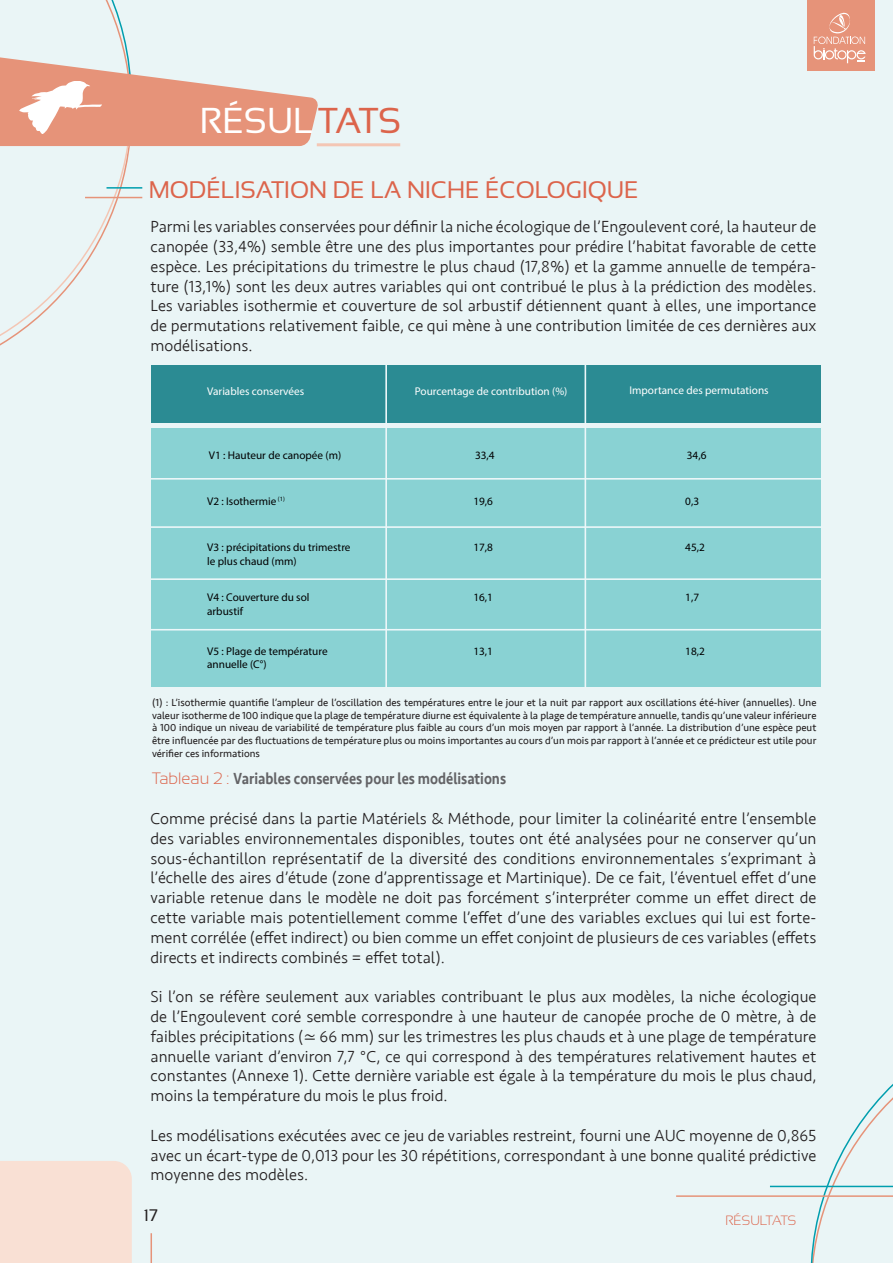
<style>
.page{position:relative;width:893px;height:1263px;background:#eaf5f6}
.page>*{position:absolute;margin:0;border:0;box-sizing:border-box;transform-origin:0 0}
.t1{font:36px "Sansation";color:#fff}
.t2{font:24px "Sansation";color:#dc644b}
.t3{font:16.65px "Sansation";color:#231f20}
.t4{font:300 16.5px/19.8px "Seravek";color:#231f20;text-align:justify}
.t5{font:500 16.5px "Seravek";color:#636366;scale:.85 1}
.t6{font:300 13.5px "Sansation";color:#dc644b}
.t7{font:11.25px/13.5px "Myriad Pro";color:#000001}
.t8{font:11.25px "Myriad Pro";color:#fff}
.t9{font:10.5px/12.6px "Seravek";color:#231f20;text-align:justify}
.s1{color:#dc644b}
.s2{font-family:"Sansation";font-weight:300;color:#dc644b}
.s3{font-family:"Cambria Math";font-weight:400}
</style>
<div class="page">
<hr style="left:151px;top:1233px;width:1px;height:30px;background:#e69379">
<div style="left:810px;top:1021px;width:83px;height:242px;background:#eaf5f6"></div>
<hr style="left:770px;top:1186px;width:123px;height:1px;background:#009eae">
<hr style="left:676px;top:1195px;width:217px;height:2px;background:#e69379">
<div style="left:0;top:1161px;width:132px;height:102px;background:#f9e0d4"></div>
<div style="left:807px;top:0;width:67px;height:70px;background:#e69379"></div>
<svg style="left:814px;top:12px;width:52px;height:51px"></svg>
<svg style="left:0;top:375px;width:132px;height:9px"></svg>
<hr style="left:317px;top:143px;width:83px;height:3px;background:#f4c6b4">
<div style="left:152px;top:365px;width:669px;height:57px;background:#2b8b93"></div>
<div style="left:152px;top:428px;width:669px;height:259px;background:#89d2d3"></div>
<hr style="left:151px;top:478px;width:671px;height:2px;background:#ecf7f9">
<hr style="left:151px;top:526px;width:671px;height:2px;background:#ecf7f9">
<hr style="left:151px;top:578px;width:671px;height:2px;background:#ecf7f9">
<hr style="left:151px;top:629px;width:671px;height:1px;background:#ecf7f9">
<hr style="left:385px;top:365px;width:2px;height:323px;background:#ecf7f9">
<hr style="left:585px;top:365px;width:1px;height:323px;background:#ecf7f9">
<svg style="left:0;top:0;width:319px;height:375px;background:#e6e1dd"></svg>
<p class="t1" style="left:200px;top:100px;width:203px">RÉSUL<span class="s1">TATS</span></p>
<p class="t2" style="left:149px;top:177px;width:491px">MODÉLISATION DE LA NICHE ÉCOLOGIQUE</p>
<p class="t4" style="left:151px;top:217px;width:667px">Parmi les variables conservées pour définir la niche écologique de l’Engoulevent coré, la hauteur de canopée (33,4%) semble être une des plus importantes pour prédire l’habitat favorable de cette espèce. Les précipitations du trimestre le plus chaud (17,8%) et la gamme annuelle de tempéra&shy;ture (13,1%) sont les deux autres variables qui ont contribué le plus à la prédiction des modèles.<br>Les variables isothermie et couverture de sol arbustif détiennent quant à elles, une importance de permutations relativement faible, ce qui mène à une contribution limitée de ces dernières aux modélisations.</p>
<p class="t8" style="left:207px;top:384px;width:98px">Variables conservées</p>
<p class="t7" style="left:209px;top:449px;width:134px">V1 : Hauteur de canopée (m)</p>
<p class="t7" style="left:207px;top:495px;width:79px">V2 : Isothermie <sup>(1)</sup></p>
<p class="t7" style="left:207px;top:540px;width:145px">V3 : précipitations du trimestre le plus chaud (mm)</p>
<p class="t7" style="left:207px;top:591px;width:104px">V4 : Couverture du sol arbustif</p>
<p class="t7" style="left:207px;top:644px;width:122px">V5 : Plage de température annuelle (C°)</p>
<p class="t8" style="left:415px;top:384px;width:154px">Pourcentage de contribution (%)</p>
<p class="t8" style="left:629px;top:383px;width:141px">Importance des permutations</p>
<p class="t7" style="left:475px;top:449px;width:21px">33,4</p>
<p class="t7" style="left:473px;top:495px;width:21px">19,6</p>
<p class="t7" style="left:473px;top:540px;width:21px">17,8</p>
<p class="t7" style="left:687px;top:449px;width:21px">34,6</p>
<p class="t7" style="left:685px;top:495px;width:15px">0,3</p>
<p class="t7" style="left:685px;top:540px;width:21px">45,2</p>
<p class="t7" style="left:473px;top:591px;width:21px">16,1</p>
<p class="t7" style="left:685px;top:591px;width:15px">1,7</p>
<p class="t7" style="left:473px;top:644px;width:21px">13,1</p>
<p class="t7" style="left:685px;top:644px;width:21px">18,2</p>
<p class="t9" style="left:152px;top:696px;width:666px">(1) : L’isothermie quantifie l’ampleur de l’oscillation des températures entre le jour et la nuit par rapport aux oscillations été-hiver (annuelles). Une valeur isotherme de 100 indique que la plage de température diurne est équivalente à la plage de température annuelle, tandis qu’une valeur inférieure à 100 indique un niveau de variabilité de température plus faible au cours d’un mois moyen par rapport à l’année. La distribution d’une espèce peut être influencée par des fluctuations de température plus ou moins importantes au cours d’un mois par rapport à l’année et ce prédicteur est utile pour vérifier ces informations</p>
<p class="t5" style="left:152px;top:768px;width:418px"><span class="s2">Tableau 2 :</span> Variables conservées pour les modélisations</p>
<p class="t4" style="left:151px;top:809px;width:667px">Comme précisé dans la partie Matériels &amp; Méthode, pour limiter la colinéarité entre l’ensemble des variables environnementales disponibles, toutes ont été analysées pour ne conserver qu’un sous-échantillon représentatif de la diversité des conditions environnementales s’exprimant à l’échelle des aires d’étude (zone d’apprentissage et Martinique). De ce fait, l’éventuel effet d’une variable retenue dans le modèle ne doit pas forcément s’interpréter comme un effet direct de cette variable mais potentiellement comme l’effet d’une des variables exclues qui lui est forte&shy;ment corrélée (effet indirect) ou bien comme un effet conjoint de plusieurs de ces variables (effets directs et indirects combinés = effet total).</p>
<p class="t4" style="left:151px;top:987px;width:667px">Si l’on se réfère seulement aux variables contribuant le plus aux modèles, la niche écologique de l’Engoulevent coré semble correspondre à une hauteur de canopée proche de 0 mètre, à de faibles précipitations (<span class="s3">≃</span> 66 mm) sur les trimestres les plus chauds et à une plage de température annuelle variant d’environ 7,7 °C, ce qui correspond à des températures relativement hautes et constantes (Annexe 1). Cette dernière variable est égale à la température du mois le plus chaud, moins la température du mois le plus froid.</p>
<p class="t4" style="left:151px;top:1125px;width:667px">Les modélisations exécutées avec ce jeu de variables restreint, fourni une AUC moyenne de 0,865 avec un écart-type de 0,013 pour les 30 répétitions, correspondant à une bonne qualité prédictive moyenne des modèles.</p>
<p class="t3" style="left:144px;top:1206px;width:16px">17</p>
<p class="t6" style="left:726px;top:1213px;width:72px">RÉSULTATS</p>
</div>
